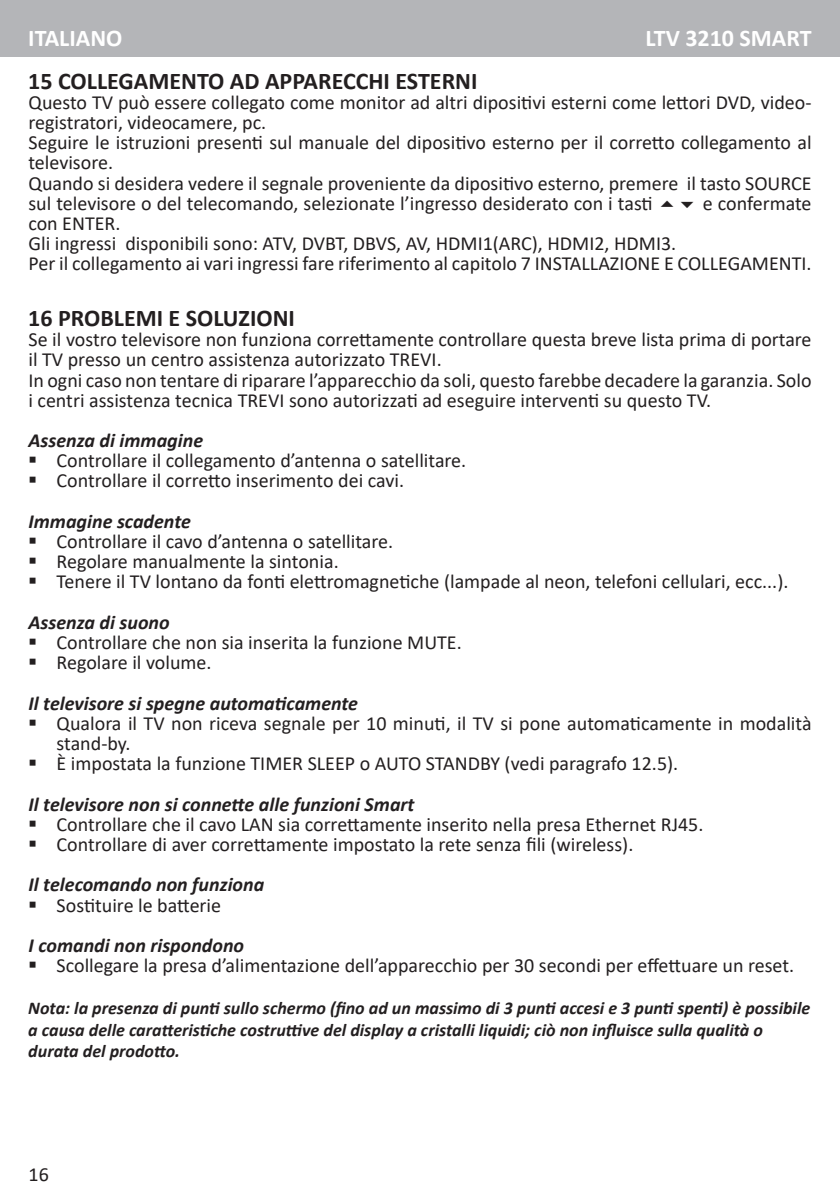
<style>
.page{position:relative;width:840px;height:1191px;background:#fff}
.page>*{position:absolute;margin:0;border:0;box-sizing:border-box;transform-origin:0 0}
.Testo_rientrato{font:700 24px "Calibri";color:#231f20}
.Titolo_lingua{font:700 24px "Calibri";color:#fff}
.Titolo{font:700 24px "Calibri";color:#231f20}
.Corpo_testo{font:20px/20px "Calibri";color:#231f20}
.Testo_rientrato-2{font:20px/20px "Calibri";color:#231f20}
.Corpo_testo-2{font:italic 700 20px "Calibri";color:#231f20}
.Didascalia{font:italic 700 18px/21.6px "Calibri";color:#231f20}
</style>
<div class="page">
<div style="left:0;top:0;width:839px;height:57px;background:#b4b5b8"></div>
<p class="Titolo_lingua" style="left:28px;top:21px;width:96px">ITALIANO</p>
<p class="Titolo_lingua" style="left:645px;top:21px;width:167px">LTV 3210 SMART</p>
<p class="Testo_rientrato" style="left:28px;top:64px;width:450px">15 COLLEGAMENTO AD APPARECCHI ESTERNI</p>
<p class="Corpo_testo" style="left:28px;top:92px;width:784px">Questo TV può essere collegato come monitor ad altri dipositivi esterni come lettori DVD, video&shy;registratori, videocamere, pc.</p>
<p class="Corpo_testo" style="left:28px;top:132px;width:784px">Seguire le istruzioni presenti sul manuale del dipositivo esterno per il corretto collegamento al televisore.</p>
<p class="Corpo_testo" style="left:28px;top:172px;width:784px">Quando si desidera vedere il segnale proveniente da dipositivo esterno, premere il tasto SOURCE sul televisore o del telecomando, selezionate l’ingresso desiderato con i tasti</p>
<p class="Corpo_testo" style="left:702px;top:192px;width:110px">e confermate</p>
<p class="Corpo_testo" style="left:28px;top:212px;width:94px">con ENTER.</p>
<p class="Corpo_testo" style="left:28px;top:233px;width:649px">Gli ingressi disponibili sono: ATV, DVBT, DBVS, AV, HDMI1(ARC), HDMI2, HDMI3.</p>
<p class="Corpo_testo" style="left:28px;top:253px;width:784px">Per il collegamento ai vari ingressi fare riferimento al capitolo 7 INSTALLAZIONE E COLLEGAMENTI.</p>
<p class="Titolo" style="left:28px;top:301px;width:268px">16 PROBLEMI E SOLUZIONI</p>
<p class="Corpo_testo" style="left:28px;top:329px;width:784px">Se il vostro televisore non funziona correttamente controllare questa breve lista prima di portare il TV presso un centro assistenza autorizzato TREVI.</p>
<p class="Corpo_testo" style="left:28px;top:369px;width:784px">In ogni caso non tentare di riparare l’apparecchio da soli, questo farebbe decadere la garanzia. Solo i centri assistenza tecnica TREVI sono autorizzati ad eseguire interventi su questo TV.</p>
<p class="Corpo_testo-2" style="left:28px;top:426px;width:176px">Assenza di immagine</p>
<p class="Testo_rientrato-2" style="left:28px;top:450px;width:439px">▪ Controllare il collegamento d’antenna o satellitare.</p>
<p class="Testo_rientrato-2" style="left:28px;top:470px;width:377px">▪ Controllare il corretto inserimento dei cavi.</p>
<p class="Corpo_testo-2" style="left:28px;top:507px;width:164px">Immagine scadente</p>
<p class="Testo_rientrato-2" style="left:28px;top:531px;width:366px">▪ Controllare il cavo d’antenna o satellitare.</p>
<p class="Testo_rientrato-2" style="left:28px;top:551px;width:312px">▪ Regolare manualmente la sintonia.</p>
<p class="Testo_rientrato-2" style="left:28px;top:571px;width:761px">▪ Tenere il TV lontano da fonti elettromagnetiche (lampade al neon, telefoni cellulari, ecc...).</p>
<p class="Corpo_testo-2" style="left:28px;top:608px;width:143px">Assenza di suono</p>
<p class="Testo_rientrato-2" style="left:28px;top:632px;width:434px">▪ Controllare che non sia inserita la funzione MUTE.</p>
<p class="Testo_rientrato-2" style="left:28px;top:652px;width:185px">▪ Regolare il volume.</p>
<p class="Corpo_testo-2" style="left:28px;top:689px;width:331px">Il televisore si spegne automaticamente</p>
<p class="Testo_rientrato-2" style="left:57px;top:713px;width:756px;text-indent:-28px">▪ Qualora il TV non riceva segnale per 10 minuti, il TV si pone automaticamente in modalità stand-by.</p>
<p class="Testo_rientrato-2" style="left:28px;top:753px;width:651px">▪ È impostata la funzione TIMER SLEEP o AUTO STANDBY (vedi paragrafo 12.5).</p>
<p class="Corpo_testo-2" style="left:28px;top:789px;width:387px">Il televisore non si connette alle funzioni Smart</p>
<p class="Testo_rientrato-2" style="left:28px;top:813px;width:676px">▪ Controllare che il cavo LAN sia correttamente inserito nella presa Ethernet RJ45.</p>
<p class="Testo_rientrato-2" style="left:28px;top:834px;width:606px">▪ Controllare di aver correttamente impostato la rete senza fili (wireless).</p>
<p class="Corpo_testo-2" style="left:28px;top:870px;width:237px">Il telecomando non funziona</p>
<p class="Testo_rientrato-2" style="left:28px;top:894px;width:194px">▪ Sostituire le batterie</p>
<p class="Corpo_testo-2" style="left:28px;top:931px;width:217px">I comandi non rispondono</p>
<p class="Testo_rientrato-2" style="left:28px;top:955px;width:767px">▪ Scollegare la presa d’alimentazione dell’apparecchio per 30 secondi per effettuare un reset.</p>
<p class="Didascalia" style="left:28px;top:996px;width:783px">Nota: la presenza di punti sullo schermo (fino ad un massimo di 3 punti accesi e 3 punti spenti) è possibile a causa delle caratteristiche costruttive del display a cristalli liquidi; ciò non influisce sulla qualità o durata del prodotto.</p>
<p class="Corpo_testo" style="left:28px;top:1163px;width:22px">16</p>
</div>
